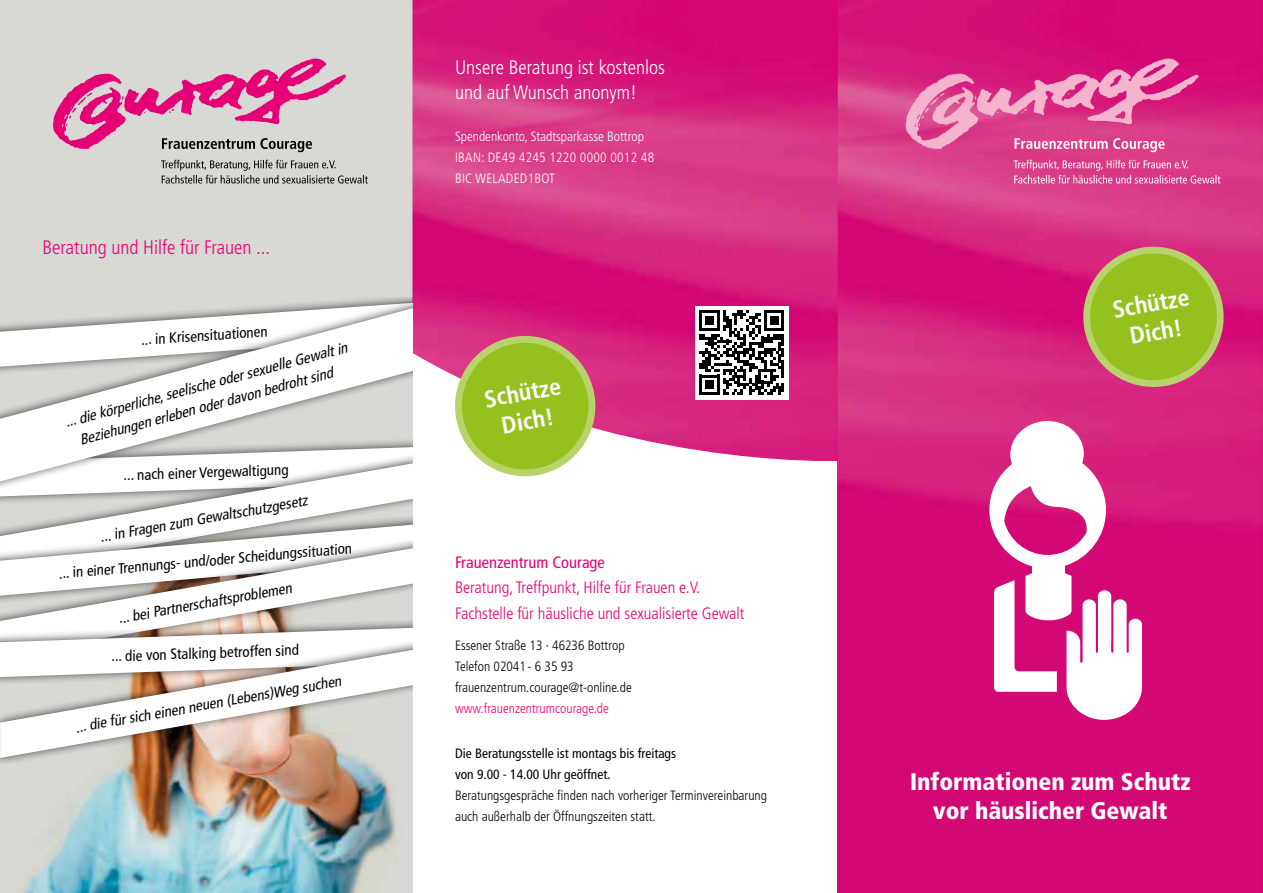
<style>
.page{position:relative;width:1263px;height:893px;background:#fff}
.page>*{position:absolute;margin:0;border:0;box-sizing:border-box;transform-origin:0 0}
.t1{font:900 condensed 24px/28.8px "Frutiger";color:#fff;text-align:center}
.t2{font:700 condensed 24px/28.8px "Frutiger";color:#fff;text-align:center}
.t3{font:300 condensed 19.5px/25.5px "Frutiger";color:#fff}
.t4{font:300 condensed 19.5px "Frutiger";color:#e60075}
.t5{font:300 condensed 16.5px/25.5px "Frutiger";color:#e60075}
.t6{font:condensed 16.5px "Frutiger";color:#e60075}
.t7{font:italic condensed 15px/21px "Frutiger";color:#000}
.t8{font:condensed 15px "Frutiger";color:#000}
.t9{font:300 condensed 13.5px/21px "Frutiger";color:#000}
.t10{font:300 condensed 13.5px/21px "Frutiger";color:#fff}
.t11{font:condensed 13.5px/21px "Frutiger";color:#000}
.t12{font:300 condensed 13.5px "Frutiger";color:#e60075}
</style>
<div class="page">
<img style="left:0;top:0;width:412px;height:893px">
<img style="left:838px;top:0;width:425px;height:893px">
<img style="left:412px;top:0;width:426px;height:463px">
<svg style="left:989px;top:420px;width:153px;height:300px"></svg>
<svg style="left:1014px;top:160px;width:206px;height:24px;background:#df5d9b"></svg>
<svg style="left:905px;top:58px;width:294px;height:94px;background:#e05398"></svg>
<svg style="left:161px;top:160px;width:207px;height:24px;background:#b1b1ad"></svg>
<svg style="left:53px;top:58px;width:293px;height:94px;background:#d79ab6"></svg>
<svg style="left:1081px;top:245px;width:144px;height:145px;background:#ab9a42"></svg>
<svg style="left:453px;top:334px;width:144px;height:143px;background:#afb852"></svg>
<div style="left:695px;top:306px;width:94px;height:93px;background:#fff"></div>
<svg style="left:699px;top:310px;width:85px;height:85px"></svg>
<svg style="left:0;top:496px;width:412px;height:17px"></svg>
<svg style="left:0;top:513px;width:412px;height:22px"></svg>
<svg style="left:0;top:535px;width:412px;height:12px"></svg>
<svg style="left:0;top:547px;width:412px;height:70px"></svg>
<img style="left:0;top:758px;width:412px;height:12px">
<svg style="left:0;top:617px;width:412px;height:141px"></svg>
<svg style="left:0;top:298px;width:412px;height:198px"></svg>
<svg style="left:0;top:305px;width:412px;height:179px"></svg>
<h2 class="t4" style="left:43px;top:236px;width:229px">Beratung und Hilfe für Frauen ...</h2>
<p class="t8" style="left:140px;top:331px;width:128px;rotate:-4deg">... in Krisensituationen</p>
<p class="t7" style="left:72px;top:410px;width:284px;text-indent:-9px;rotate:-15deg">... die körperliche, seelische oder sexuelle Gewalt in<br>Beziehungen erleben oder davon bedroht sind</p>
<p class="t8" style="left:123px;top:466px;width:167px;rotate:-2deg">... nach einer Vergewaltigung</p>
<p class="t7" style="left:98px;top:526px;width:212px;rotate:-10deg">... in Fragen zum Gewaltschutzgesetz</p>
<p class="t8" style="left:58px;top:565px;width:296px;rotate:-5deg">... in einer Trennungs- und/oder Scheidungssituation</p>
<p class="t7" style="left:117px;top:608px;width:177px;rotate:-10deg">... bei Partnerschaftsproblemen</p>
<p class="t8" style="left:111px;top:647px;width:189px;rotate:-2deg">... die von Stalking betroffen sind</p>
<p class="t7" style="left:74px;top:717px;width:271px;rotate:-10deg">... die für sich einen neuen (Lebens)Weg suchen</p>
<h2 class="t3" style="left:455px;top:54px;width:212px">Unsere Beratung ist kostenlos und auf Wunsch anonym!</h2>
<p class="t10" style="left:455px;top:126px;width:201px">Spendenkonto, Stadtsparkasse Bottrop<br>IBAN: DE49 4245 1220 0000 0012 48<br>BIC WELADED1BOT</p>
<h1 class="t2" style="left:482px;top:385px;width:79px;rotate:-10deg">Schütze<br>Dich!</h1>
<p class="t6" style="left:455px;top:552px;width:151px">Frauenzentrum Courage</p>
<p class="t5" style="left:455px;top:575px;width:291px">Beratung, Treffpunkt, Hilfe für Frauen e.V.<br>Fachstelle für häusliche und sexualisierte Gewalt</p>
<p class="t9" style="left:455px;top:635px;width:178px">Essener Straße 13 · 46236 Bottrop<br>Telefon 02041- 6 35 93 frauenzentrum.courage@t-online.de</p>
<p class="t12" style="left:455px;top:701px;width:155px">www.frauenzentrumcourage.de</p>
<p class="t11" style="left:455px;top:743px;width:223px">Die Beratungsstelle ist montags bis freitags von 9.00 - 14.00 Uhr geöffnet.</p>
<p class="t9" style="left:455px;top:785px;width:314px">Beratungsgespräche finden nach vorheriger Terminvereinbarung auch außerhalb der Öffnungszeiten statt.</p>
<h1 class="t2" style="left:1110px;top:296px;width:79px;rotate:-10deg">Schütze<br>Dich!</h1>
<h1 class="t1" style="left:910px;top:767px;width:282px">Informationen zum Schutz vor häuslicher Gewalt</h1>
</div>
